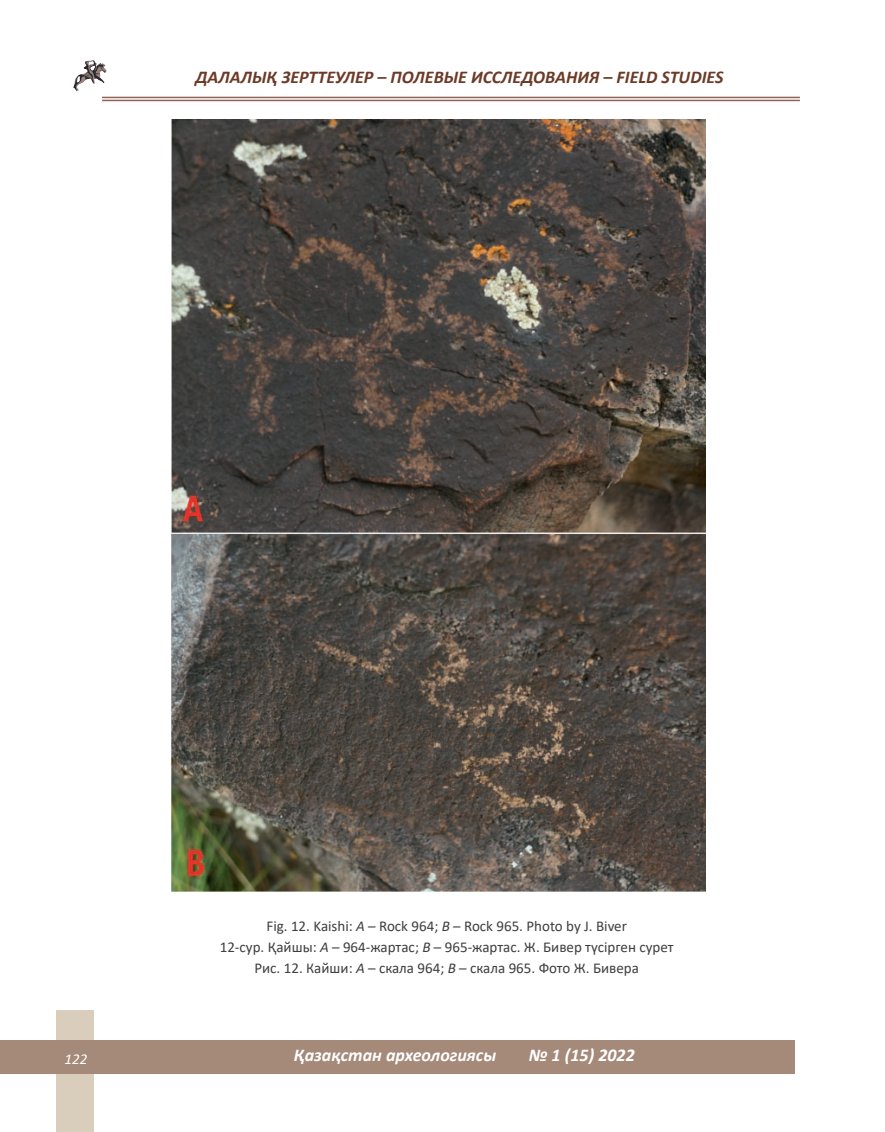
<style>
.page{position:relative;width:885px;height:1132px;background:#fff}
.page>*{position:absolute;margin:0;border:0;box-sizing:border-box;transform-origin:0 0}
.t1{font:italic 700 18px "Calibri";color:#6c3a27}
.t2{font:italic 700 18px "Calibri";color:#fff}
.t3{font:15px/21px "Calibri";color:#3e3e3f;text-align:center}
.t4{font:italic 15px "Calibri";color:#fff}
.s1{font-style:italic}
</style>
<div class="page">
<img style="left:73px;top:60px;width:34px;height:32px">
<hr style="left:102px;top:97px;width:697px;height:1px;background:#906154">
<hr style="left:102px;top:100px;width:697px;height:1px;background:#906154">
<div style="left:56px;top:1010px;width:38px;height:121px;background:#d9cdbb"></div>
<div style="left:0;top:1040px;width:884px;height:33px;background:#a58979"></div>
<div style="left:795px;top:1022px;width:89px;height:68px;background:#fff"></div>
<img style="left:171px;top:119px;width:534px;height:772px">
<p class="t1" style="left:195px;top:64px;width:529px">ДАЛАЛЫҚ ЗЕРТТЕУЛЕР – ПОЛЕВЫЕ ИССЛЕДОВАНИЯ – FIELD STUDIES</p>
<p class="t3" style="left:220px;top:914px;width:455px">Fig. 12. Kaishi: <span class="s1">A</span> – Rock 964; <span class="s1">B</span> – Rock 965. Photo by J. Biver<br>12-сур. Қайшы: <span class="s1">A</span> – 964-жартас; <span class="s1">B</span> – 965-жартас. Ж. Бивер түсірген сурет<br>Рис. 12. Кайши: <span class="s1">А</span> – скала 964; <span class="s1">B</span> – скала 965. Фото Ж. Бивера</p>
<p class="t4" style="left:64px;top:1048px;width:24px">122</p>
<p class="t2" style="left:294px;top:1042px;width:204px">Қазақстан археологиясы</p>
<p class="t2" style="left:528px;top:1042px;width:108px">№ 1 (15) 2022</p>
</div>
